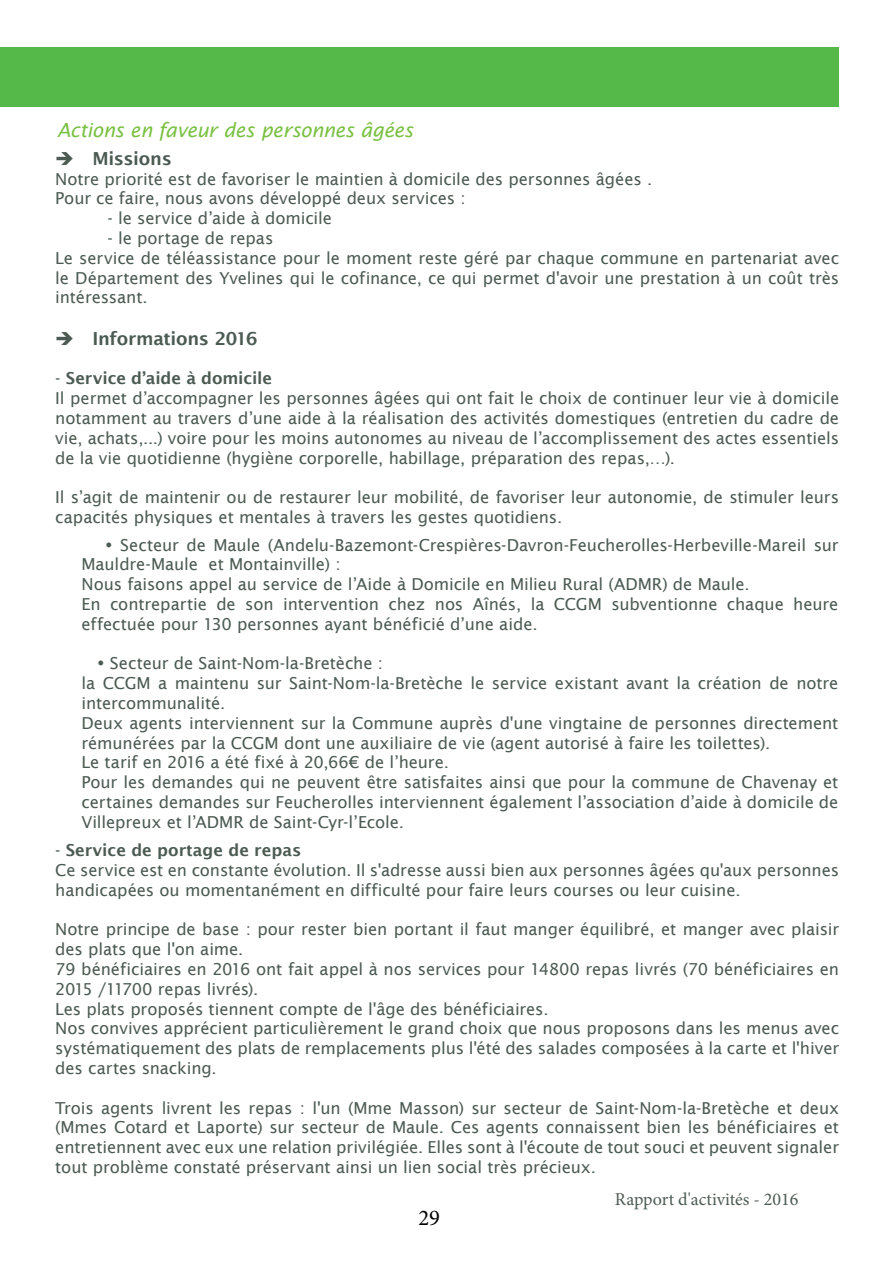
<style>
.page{position:relative;width:893px;height:1263px;background:#fff}
.page>*{position:absolute;margin:0;border:0;box-sizing:border-box;transform-origin:0 0}
.t1{font:22.5px "Minion Pro";color:#000}
.t2{font:italic 19.5px "Lucida Sans";letter-spacing:-.015em;color:#7ac143}
.t3{font:600 18px "Lucida Sans";letter-spacing:-.02em;color:#4c5b52}
.t4{font:18px "Minion Pro";color:#4c5b52}
.t5{font:16.5px/19.8px "Lucida Sans";letter-spacing:-.005em;color:#4c5b52}
.s1{font-weight:600}
</style>
<div class="page">
<div style="left:0;top:47px;width:839px;height:60px;background:#54b948"></div>
<p class="t2" style="left:57px;top:118px;width:358px">Actions en faveur des personnes âgées</p>
<p class="t3" style="left:55px;top:148px;width:118px">➔ Missions</p>
<p class="t5" style="left:55px;top:169px;width:598px">Notre priorité est de favoriser le maintien à domicile des personnes âgées .<br>Pour ce faire, nous avons développé deux services :</p>
<p class="t5" style="left:107px;top:208px;width:226px">- le service d’aide à domicile</p>
<p class="t5" style="left:55px;top:228px;width:785px;text-indent:52px">- le portage de repas<br>Le service de téléassistance pour le moment reste géré par chaque commune en partenariat avec le Département des Yvelines qui le cofinance, ce qui permet d'avoir une prestation à un coût très intéressant.</p>
<p class="t3" style="left:55px;top:328px;width:204px">➔ Informations 2016</p>
<p class="t5" style="left:55px;top:369px;width:785px">- <span class="s1">Service d’aide à domicile<br></span>Il permet d’accompagner les personnes âgées qui ont fait le choix de continuer leur vie à domicile notamment au travers d’une aide à la réalisation des activités domestiques (entretien du cadre de vie, achats,...) voire pour les moins autonomes au niveau de l’accomplissement des actes essentiels de la vie quotidienne (hygiène corporelle, habillage, préparation des repas,…).</p>
<p class="t5" style="left:55px;top:487px;width:785px">Il s’agit de maintenir ou de restaurer leur mobilité, de favoriser leur autonomie, de stimuler leurs capacités physiques et mentales à travers les gestes quotidiens.</p>
<p class="t5" style="left:81px;top:535px;width:758px;text-indent:24px">• Secteur de Maule (Andelu-Bazemont-Crespières-Davron-Feucherolles-Herbeville-Mareil sur Mauldre-Maule et Montainville) :<br>Nous faisons appel au service de l’Aide à Domicile en Milieu Rural (ADMR) de Maule.<br>En contrepartie de son intervention chez nos Aînés, la CCGM subventionne chaque heure effectuée pour 130 personnes ayant bénéficié d’une aide.</p>
<p class="t5" style="left:81px;top:654px;width:758px;text-indent:16px">• Secteur de Saint-Nom-la-Bretèche :<br>la CCGM a maintenu sur Saint-Nom-la-Bretèche le service existant avant la création de notre intercommunalité.<br>Deux agents interviennent sur la Commune auprès d'une vingtaine de personnes directement rémunérées par la CCGM dont une auxiliaire de vie (agent autorisé à faire les toilettes).<br>Le tarif en 2016 a été fixé à 20,66€ de l’heure.<br>Pour les demandes qui ne peuvent être satisfaites ainsi que pour la commune de Chavenay et certaines demandes sur Feucherolles interviennent également l’association d’aide à domicile de Villepreux et l’ADMR de Saint-Cyr-l’Ecole.</p>
<p class="t5" style="left:55px;top:840px;width:785px">- <span class="s1">Service de portage de repas<br></span>Ce service est en constante évolution. Il s'adresse aussi bien aux personnes âgées qu'aux personnes handicapées ou momentanément en difficulté pour faire leurs courses ou leur cuisine.</p>
<p class="t5" style="left:55px;top:919px;width:785px">Notre principe de base : pour rester bien portant il faut manger équilibré, et manger avec plaisir des plats que l'on aime.<br>79 bénéficiaires en 2016 ont fait appel à nos services pour 14800 repas livrés (70 bénéficiaires en 2015 /11700 repas livrés).<br>Les plats proposés tiennent compte de l'âge des bénéficiaires.<br>Nos convives apprécient particulièrement le grand choix que nous proposons dans les menus avec systématiquement des plats de remplacements plus l'été des salades composées à la carte et l'hiver des cartes snacking.</p>
<p class="t5" style="left:55px;top:1098px;width:785px;text-align:justify">Trois agents livrent les repas : l'un (Mme Masson) sur secteur de Saint-Nom-la-Bretèche et deux (Mmes Cotard et Laporte) sur secteur de Maule. Ces agents connaissent bien les bénéficiaires et entretiennent avec eux une relation privilégiée. Elles sont à l'écoute de tout souci et peuvent signaler tout problème constaté préservant ainsi un lien social très précieux.</p>
<h1 class="t1" style="left:418px;top:1203px;width:23px">29</h1>
<p class="t4" style="left:615px;top:1188px;width:185px">Rapport d'activités - 2016</p>
</div>
